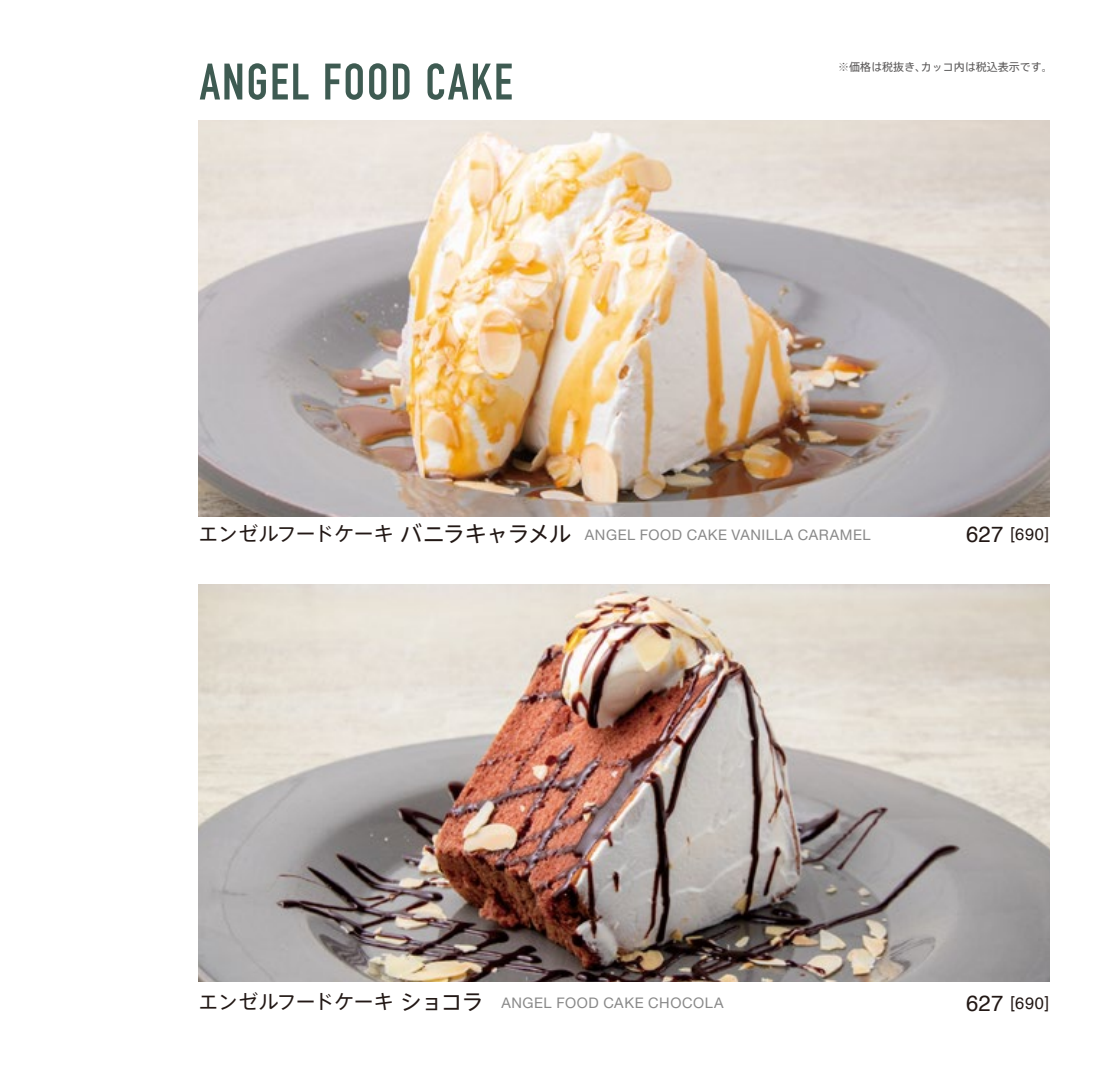
<style>
.page{position:relative;width:1106px;height:1078px;background:#fff}
.page>*{position:absolute;margin:0;border:0;box-sizing:border-box;transform-origin:0 0}
.t1{font:50.4px "DIN Engschrift";letter-spacing:.04em;color:#3e5b52}
.t2{font:16.4px "Helvetica";letter-spacing:.04em;color:#221815}
.t3{font:14.6px "Helvetica Neue";letter-spacing:.04em;color:#898989}
.t4{font:11px "Axis Std";color:#595757}
.s1{font-family:"Axis Std";font-size:19.8px;color:#221815}
.s2{font-family:"Axis Std";font-size:22px;color:#221815}
.s3{font-size:22px}
</style>
<div class="page">
<img style="left:198px;top:120px;width:851px;height:396px">
<img style="left:198px;top:584px;width:851px;height:396px">
<h1 class="t1" style="left:200px;top:52px;width:314px">ANGEL FOOD CAKE</h1>
<p class="t4" style="left:838px;top:59px;width:216px">※価格は税抜き、カッコ内は税込表示です。</p>
<p class="t3" style="left:198px;top:526px;width:673px"><span class="s1">エンゼルフードケーキ</span> <span class="s2">バニラキャラメル</span> ANGEL FOOD CAKE VANILLA CARAMEL</p>
<p class="t2" style="left:966px;top:521px;width:84px"><span class="s3">627</span> [690]</p>
<p class="t3" style="left:198px;top:993px;width:526px"><span class="s1">エンゼルフードケーキ</span> <span class="s2">ショコラ</span> ANGEL FOOD CAKE CHOCOLA</p>
<p class="t2" style="left:966px;top:990px;width:84px"><span class="s3">627</span> [690]</p>
</div>
